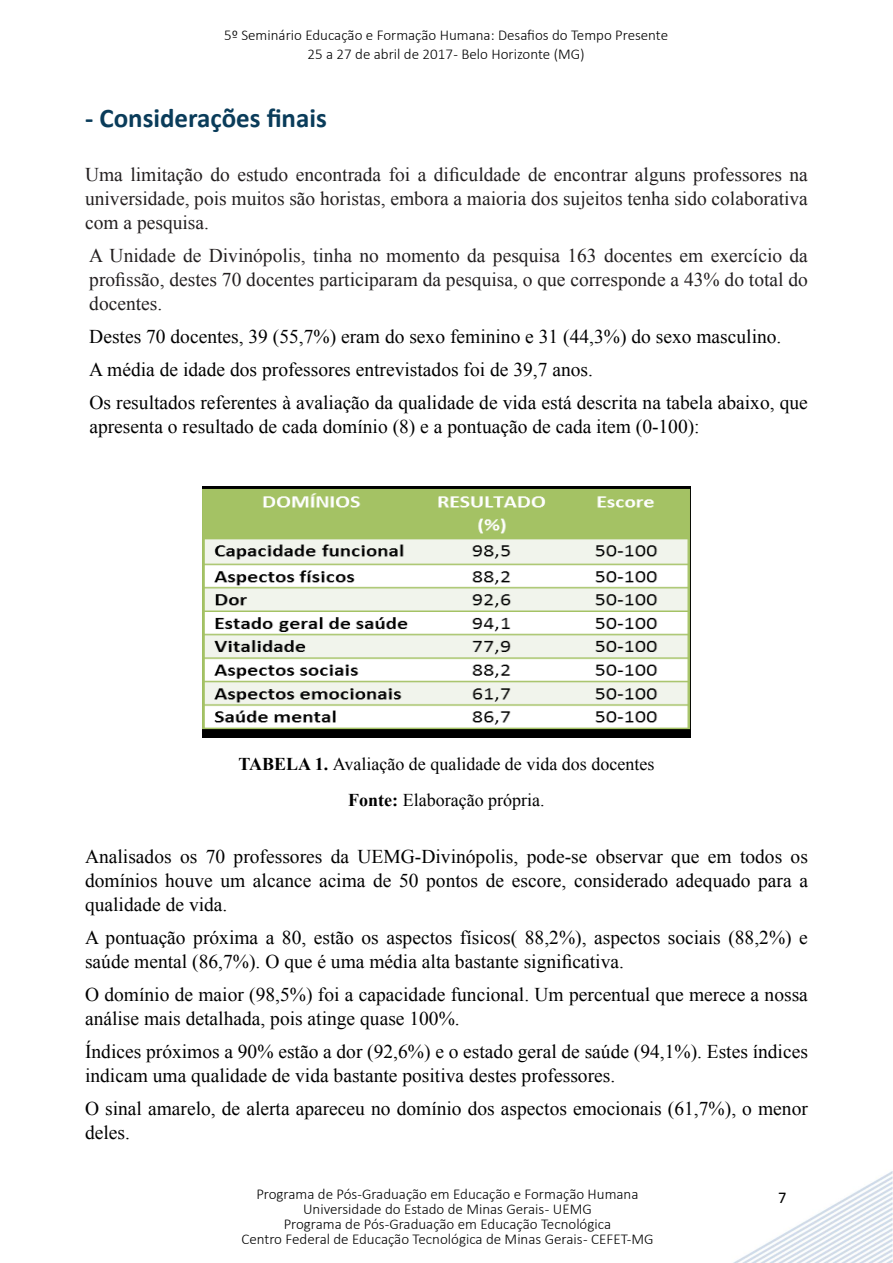
<style>
.page{position:relative;width:893px;height:1263px;background:#fff}
.page>*{position:absolute;margin:0;border:0;box-sizing:border-box;transform-origin:0 0}
.t1{font:700 27px "Calibri";color:#0a3c5a}
.t2{font:19.5px/24px "Times New Roman";color:#000}
.t3{font:19.5px/24px "Times New Roman";color:#231f20;text-align:justify}
.t4{font:18px/36px "Times New Roman";color:#000;text-align:center}
.t5{font:16.5px "Calibri";color:#000}
.t6{font:300 15px/15px "Calibri";color:#000;text-align:center}
.s1{font-weight:700}
</style>
<div class="page">
<img style="left:202px;top:486px;width:691px;height:777px">
<img style="left:203px;top:487px;width:487px;height:250px">
<p class="t6" style="left:224px;top:26px;width:445px;line-height:18px">5º Seminário Educação e Formação Humana: Desafios do Tempo Presente<br>25 a 27 de abril de 2017 - Belo Horizonte (MG)</p>
<h1 class="t1" style="left:85px;top:98px;width:243px">- Considerações finais</h1>
<p class="t3" style="left:85px;top:161px;width:724px">Uma limitação do estudo encontrada foi a dificuldade de encontrar alguns professores na universidade, pois muitos são horistas, embora a maioria dos sujeitos tenha sido colaborativa com a pesquisa.</p>
<p class="t3" style="left:89px;top:242px;width:720px">A Unidade de Divinópolis, tinha no momento da pesquisa 163 docentes em exercício da profissão, destes 70 docentes participaram da pesquisa, o que corresponde a 43% do total do docentes.</p>
<p class="t2" style="left:89px;top:319px;width:720px;line-height:33px">Destes 70 docentes, 39 (55,7%) eram do sexo feminino e 31 (44,3%) do sexo masculino.<br>A média de idade dos professores entrevistados foi de 39,7 anos.<br>Os resultados referentes à avaliação da qualidade de vida está descrita na tabela abaixo, que</p>
<p class="t2" style="left:89px;top:413px;width:612px">apresenta o resultado de cada domínio (8) e a pontuação de cada item (0-100):</p>
<p class="t4" style="left:239px;top:746px;width:417px"><span class="s1">TABELA 1.</span> Avaliação de qualidade de vida dos docentes<br><span class="s1">Fonte:</span> Elaboração própria.</p>
<p class="t2" style="left:85px;top:844px;width:724px;text-align:justify">Analisados os 70 professores da UEMG-Divinópolis, pode-se observar que em todos os domínios houve um alcance acima de 50 pontos de escore, considerado adequado para a qualidade de vida.</p>
<p class="t2" style="left:85px;top:925px;width:724px">A pontuação próxima a 80, estão os aspectos físicos( 88,2%), aspectos sociais (88,2%) e saúde mental (86,7%). O que é uma média alta bastante significativa.</p>
<p class="t2" style="left:85px;top:982px;width:724px">O domínio de maior (98,5%) foi a capacidade funcional. Um percentual que merece a nossa análise mais detalhada, pois atinge quase 100%.</p>
<p class="t2" style="left:85px;top:1039px;width:724px">Índices próximos a 90% estão a dor (92,6%) e o estado geral de saúde (94,1%). Estes índices indicam uma qualidade de vida bastante positiva destes professores.</p>
<p class="t2" style="left:85px;top:1096px;width:724px">O sinal amarelo, de alerta apareceu no domínio dos aspectos emocionais (61,7%), o menor deles.</p>
<p class="t6" style="left:241px;top:1186px;width:414px">Programa de Pós-Graduação em Educação e Formação Humana Universidade do Estado de Minas Gerais - UEMG<br>Programa de Pós-Graduação em Educação Tecnológica<br>Centro Federal de Educação Tecnológica de Minas Gerais - CEFET-MG</p>
<p class="t5" style="left:778px;top:1186px;width:10px">7</p>
</div>
